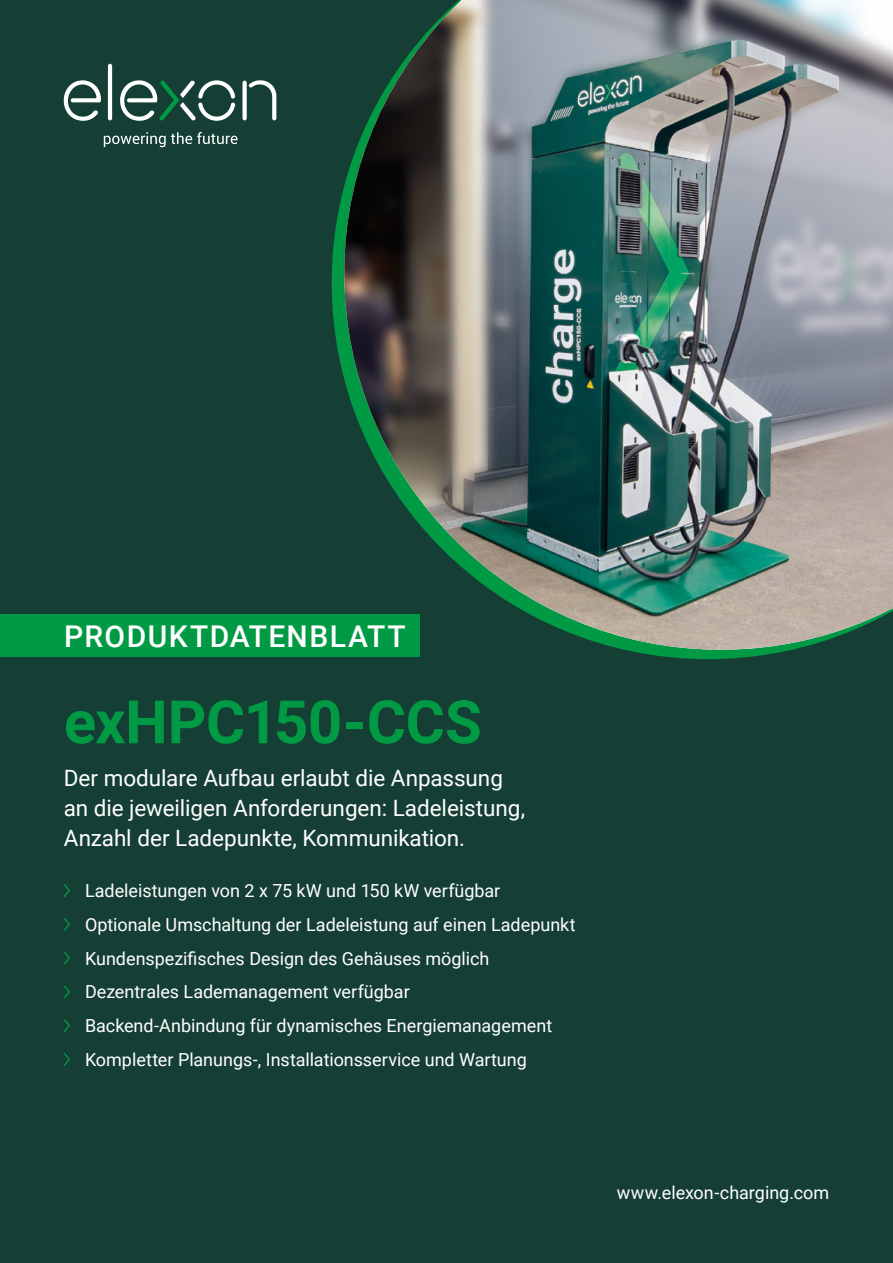
<style>
.page{position:relative;width:893px;height:1263px;background:#153e35}
.page>*{position:absolute;margin:0;border:0;box-sizing:border-box;transform-origin:0 0}
.t1{font:700 60px "Roboto";letter-spacing:-.01em;color:#009a44}
.t2{font:500 30px "Roboto";letter-spacing:.045em;color:#fff}
.t3{font:22.5px/30px "Roboto";letter-spacing:-.005em;color:#fff}
.t4{font:18px/33.8px "Roboto";color:#fff}
</style>
<div class="page">
<svg style="left:64px;top:80px;width:37px;height:41px"></svg>
<div style="left:242px;top:81px;width:5px;height:39px;background:#fff;border-radius:2px"></div>
<svg style="left:249px;top:80px;width:27px;height:40px"></svg>
<hr style="left:108px;top:64px;width:4px;height:56px;background:#fff;border-radius:2px">
<svg style="left:104px;top:132px;width:133px;height:15px"></svg>
<svg style="left:120px;top:80px;width:115px;height:41px"></svg>
<svg style="left:64px;top:884px;width:6px;height:13px"></svg>
<svg style="left:64px;top:918px;width:6px;height:13px"></svg>
<svg style="left:64px;top:952px;width:6px;height:13px"></svg>
<svg style="left:64px;top:985px;width:6px;height:13px"></svg>
<svg style="left:64px;top:1019px;width:6px;height:13px"></svg>
<svg style="left:64px;top:1053px;width:6px;height:13px"></svg>
<svg style="left:332px;top:187px;width:458px;height:472px"></svg>
<img style="left:344px;top:0;width:549px;height:650px">
<div style="left:0;top:614px;width:420px;height:43px;background:#009a44"></div>
<h2 class="t2" style="left:64px;top:615px;width:343px">PRODUKTDATENBLATT</h2>
<h1 class="t1" style="left:64px;top:680px;width:420px">exHPC150-CCS</h1>
<p class="t3" style="left:64px;top:762px;width:463px">Der modulare Aufbau erlaubt die Anpassung an die jeweiligen Anforderungen: Ladeleistung,<br>Anzahl der Ladepunkte, Kommunikation.</p>
<p class="t4" style="left:85px;top:873px;width:492px">Ladeleistungen von 2 x 75 kW und 150 kW verfügbar Optionale Umschaltung der Ladeleistung auf einen Ladepunkt Kundenspezifisches Design des Gehäuses möglich Dezentrales Lademanagement verfügbar<br>Backend-Anbindung für dynamisches Energiemanagement Kompletter Planungs-, Installationsservice und Wartung</p>
<p class="t4" style="left:617px;top:1175px;width:214px">www.elexon-charging.com</p>
</div>
